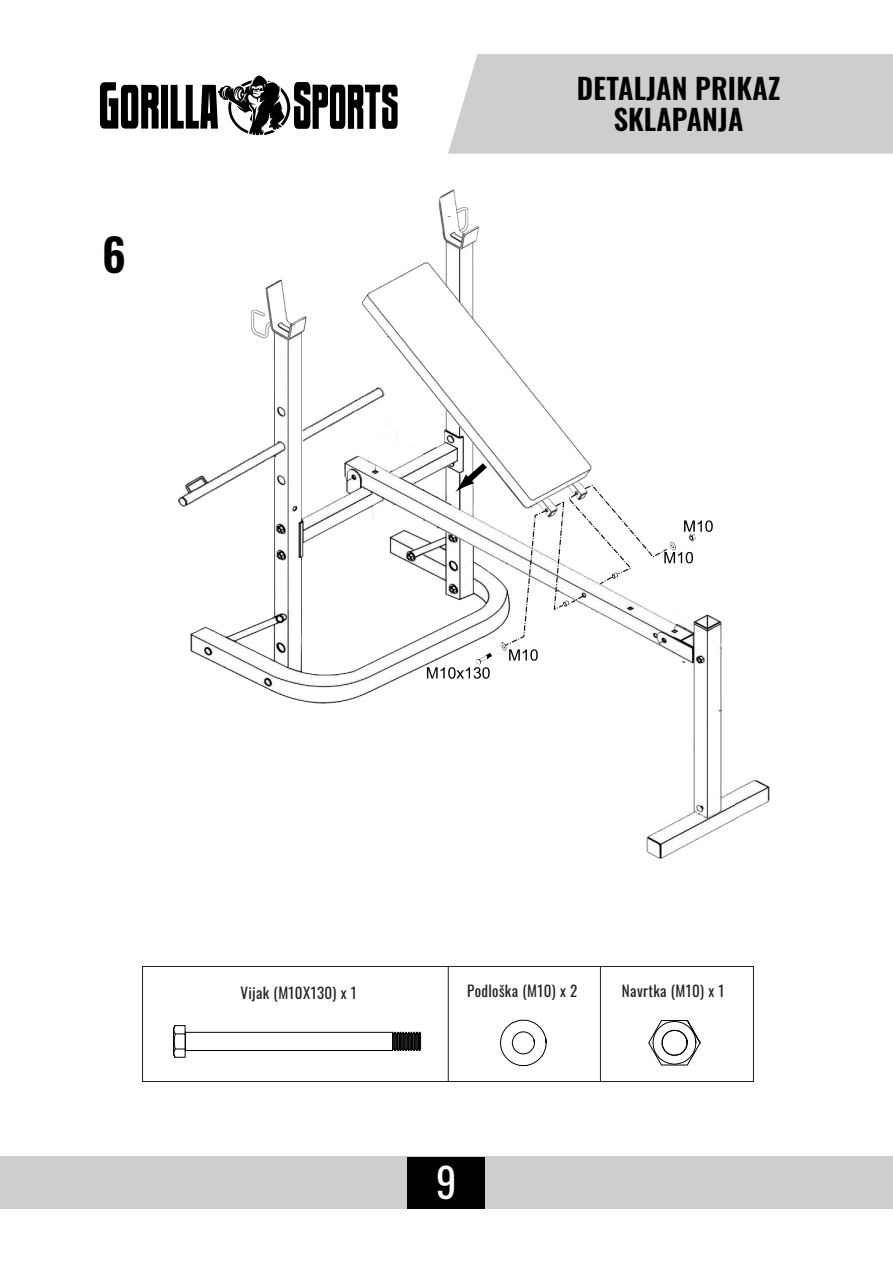
<style>
.page{position:relative;width:893px;height:1263px;background:#fff}
.page>*{position:absolute;margin:0;border:0;box-sizing:border-box;transform-origin:0 0}
.t1{font:600 45px "Oswald";color:#000}
.t2{font:40.5px "Oswald";color:#fff}
.t3{font:600 28.5px "Oswald";letter-spacing:.01em;color:#000}
.t4{font:15px "Oswald";letter-spacing:.025em;color:#231f20}
</style>
<div class="page">
<div style="left:448px;top:54px;width:445px;height:100px;background:#cececd"></div>
<div style="left:0;top:1156px;width:892px;height:53px;background:#cececd"></div>
<div style="left:408px;top:1157px;width:77px;height:51px;background:#000"></div>
<svg style="left:100px;top:76px;width:298px;height:59px"></svg>
<svg style="left:178px;top:189px;width:558px;height:670px"></svg>
<img style="left:736px;top:780px;width:34px;height:39px">
<svg style="left:427px;top:653px;width:65px;height:26px"></svg>
<svg style="left:501px;top:510px;width:46px;height:151px"></svg>
<svg style="left:455px;top:463px;width:32px;height:29px"></svg>
<div style="left:272px;top:300px;width:10px;height:10px;background:#fff"></div>
<div style="left:444px;top:205px;width:10px;height:11px;background:#fff"></div>
<svg style="left:295px;top:320px;width:8px;height:11px"></svg>
<svg style="left:467px;top:230px;width:9px;height:8px"></svg>
<svg style="left:554px;top:485px;width:159px;height:125px"></svg>
<div style="left:142px;top:966px;width:612px;height:116px;border:1px solid #231f20"></div>
<hr style="left:448px;top:966px;width:1px;height:115px;background:#231f20">
<hr style="left:600px;top:966px;width:1px;height:116px;background:#231f20">
<svg style="left:392px;top:1032px;width:29px;height:19px"></svg>
<svg style="left:173px;top:1025px;width:13px;height:33px"></svg>
<hr style="left:185px;top:1032px;width:207px;height:1px;background:#000">
<hr style="left:185px;top:1050px;width:207px;height:1px;background:#000">
<svg style="left:500px;top:1020px;width:47px;height:46px"></svg>
<svg style="left:648px;top:1020px;width:53px;height:45px"></svg>
<p class="t1" style="left:102px;top:214px;width:25px">6</p>
<p class="t3" style="left:577px;top:63px;width:205px">DETALJAN PRIKAZ</p>
<p class="t3" style="left:614px;top:94px;width:131px">SKLAPANJA</p>
<p class="t4" style="left:241px;top:979px;width:118px">Vijak (M10X130) x 1</p>
<p class="t4" style="left:467px;top:978px;width:112px">Podloška (M10) x 2</p>
<p class="t4" style="left:622px;top:978px;width:104px">Navrtka (M10) x 1</p>
<p class="t2" style="left:436px;top:1147px;width:22px">9</p>
</div>
